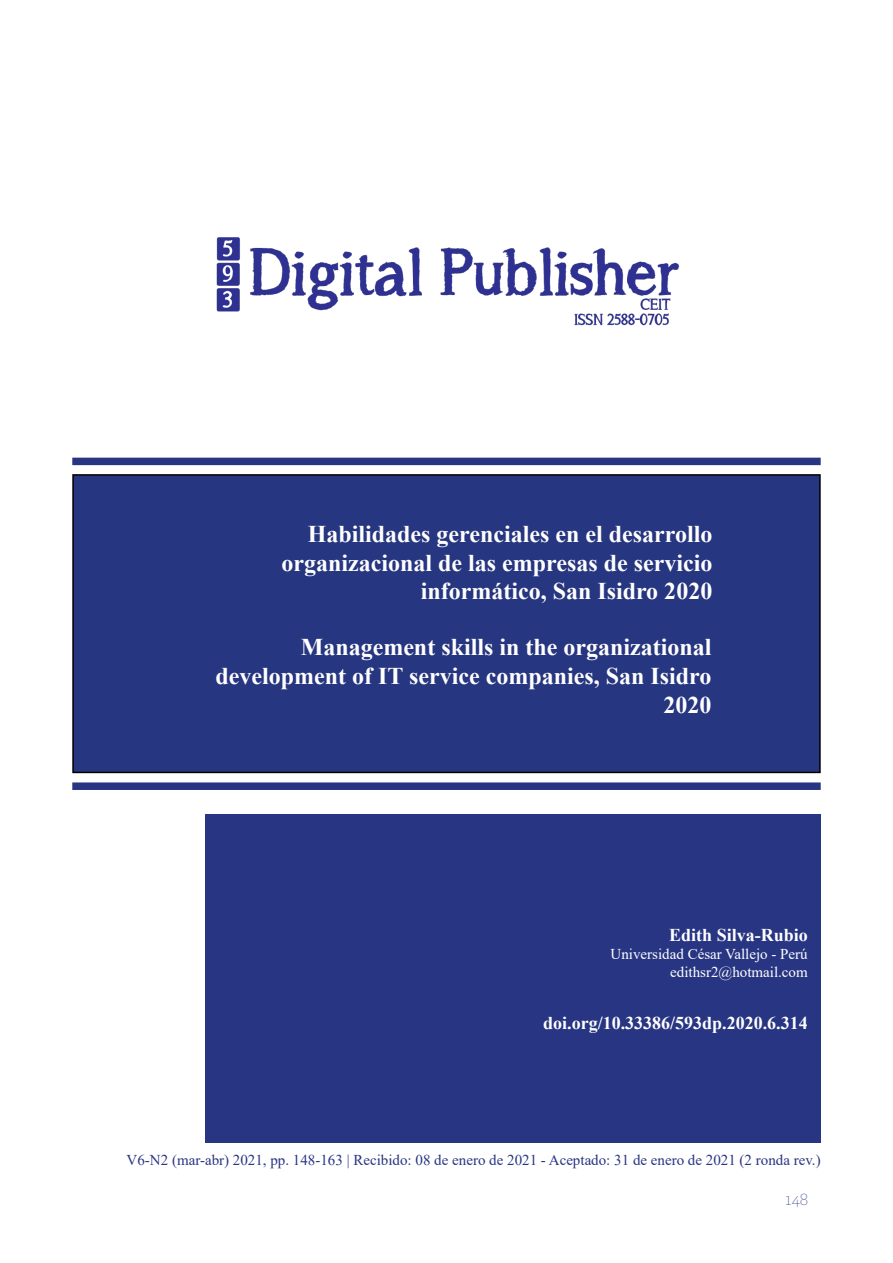
<style>
.page{position:relative;width:893px;height:1263px;background:#fff}
.page>*{position:absolute;margin:0;border:0;box-sizing:border-box;transform-origin:0 0}
.t1{font:700 24px/28.8px "Times New Roman";color:#fff;text-align:right}
.t2{font:700 18px "Times New Roman";color:#fff}
.t3{font:200 18px "Archer";color:#283583}
.t4{font:15px "Times New Roman";color:#283583}
.t5{font:15px/18px "Times New Roman";color:#fff;text-align:right}
</style>
<div class="page">
<img style="left:216px;top:237px;width:464px;height:89px">
<div style="left:72px;top:458px;width:749px;height:7px;background:#283583"></div>
<div style="left:72px;top:782px;width:749px;height:8px;background:#283583"></div>
<div style="left:73px;top:475px;width:747px;height:297px;background:#273680"></div>
<div style="left:72px;top:474px;width:749px;height:299px;border:2px solid #000"></div>
<div style="left:205px;top:814px;width:615px;height:329px;background:#283583"></div>
<p class="t1" style="left:281px;top:519px;width:432px">Habilidades gerenciales en el desarrollo organizacional de las empresas de servicio informático, San Isidro 2020</p>
<p class="t1" style="left:216px;top:632px;width:497px">Management skills in the organizational development of IT service companies, San Isidro<br>2020</p>
<p class="t2" style="left:669px;top:922px;width:140px">Edith Silva-Rubio</p>
<p class="t5" style="left:611px;top:944px;width:199px">Universidad César Vallejo - Perú edithsr2@hotmail.com</p>
<p class="t2" style="left:543px;top:1009px;width:266px">doi.org/10.33386/593dp.2020.6.314</p>
<p class="t4" style="left:127px;top:1149px;width:696px">V6-N2 (mar-abr) 2021, pp. 148-163 | Recibido: 08 de enero de 2021 - Aceptado: 31 de enero de 2021 (2 ronda rev.)</p>
<p class="t3" style="left:785px;top:1188px;width:25px">148</p>
</div>
